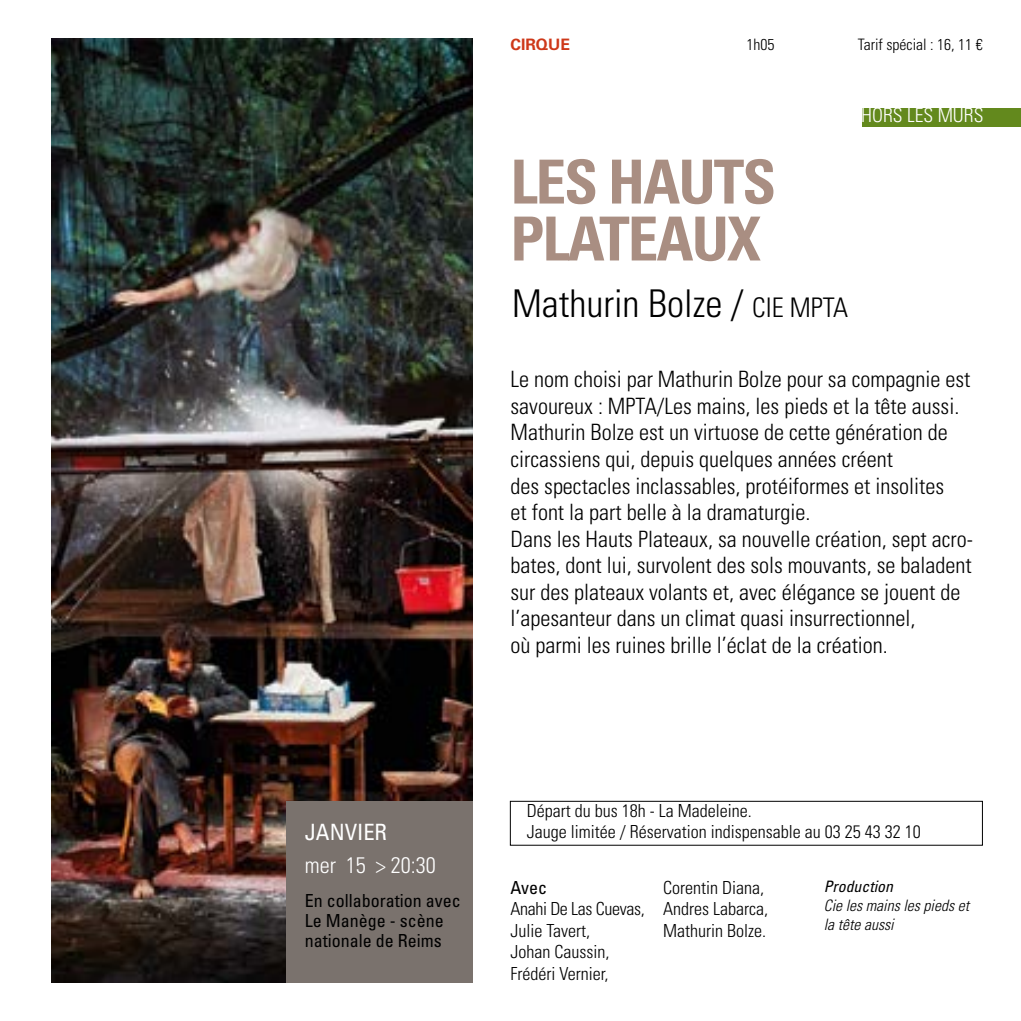
<style>
.page{position:relative;width:1021px;height:1021px;background:#fff}
.page>*{position:absolute;margin:0;border:0;box-sizing:border-box;transform-origin:0 0}
.t1{font:700 condensed 60.75px/56.9px "Univers LT Std";letter-spacing:-.03em;color:#a98e82}
.t2{font:300 condensed 38.25px "Univers LT Std";color:#000}
.t3{font:300 condensed 22.5px/26.6px "Univers LT Std";color:#000}
.t4{font:300 condensed 22.5px "Univers LT Std";color:#fff}
.t5{font:condensed 22.5px "Univers LT Std";color:#fff}
.t6{font:300 condensed 19.57px "Univers LT Std";color:#fff}
.t7{font:300 condensed 18px/21.6px "Univers LT Std";color:#000}
.t8{font:condensed 18px/20.2px "Univers LT Std";color:#000}
.t9{font:italic 300 condensed 15.75px/18.9px "Univers LT Std";color:#000}
.t10{font:300 condensed 15.75px "Univers LT Std";color:#000}
.t11{font:italic condensed 15.75px "Univers LT Std";color:#000}
.t12{font:700 15.75px "Univers LT Std";color:#ce3819}
.s1{font-size:27px}
</style>
<div class="page">
<img style="left:51px;top:38px;width:421px;height:944px">
<div style="left:286px;top:800px;width:186px;height:182px;background:#7a726d"></div>
<div style="left:862px;top:109px;width:158px;height:18px;background:#63891d"></div>
<div style="left:510px;top:801px;width:472px;height:44px;border:1px solid #000"></div>
<p class="t12" style="left:510px;top:35px;width:61px">CIRQUE</p>
<p class="t10" style="left:746px;top:35px;width:29px">1h05</p>
<p class="t10" style="left:857px;top:35px;width:126px">Tarif spécial : 16, 11 €</p>
<p class="t6" style="left:861px;top:103px;width:124px">HORS LES MURS</p>
<h1 class="t1" style="left:510px;top:153px;width:267px">LES HAUTS<br>PLATEAUX</h1>
<h2 class="t2" style="left:512px;top:280px;width:338px">Mathurin Bolze / <span class="s1">CIE MPTA</span></h2>
<p class="t3" style="left:510px;top:366px;width:464px">Le nom choisi par Mathurin Bolze pour sa compagnie est savoureux : MPTA/Les mains, les pieds et la tête aussi.<br>Mathurin Bolze est un virtuose de cette génération de circassiens qui, depuis quelques années créent<br>des spectacles inclassables, protéiformes et insolites<br>et font la part belle à la dramaturgie.<br>Dans les Hauts Plateaux, sa nouvelle création, sept acro&shy;bates, dont lui, survolent des sols mouvants, se baladent sur des plateaux volants et, avec élégance se jouent de l’apesanteur dans un climat quasi insurrectionnel,<br>où parmi les ruines brille l’éclat de la création.</p>
<p class="t5" style="left:305px;top:817px;width:84px">JANVIER</p>
<p class="t4" style="left:305px;top:851px;width:132px">mer 15 &gt; 20:30</p>
<p class="t8" style="left:305px;top:890px;width:157px">En collaboration avec<br>Le Manège - scène nationale de Reims</p>
<p class="t7" style="left:527px;top:800px;width:395px;line-height:20.2px">Départ du bus 18h - La Madeleine.<br>Jauge limitée / Réservation indispensable au 03 25 43 32 10</p>
<p class="t8" style="left:510px;top:876px;width:38px">Avec</p>
<p class="t7" style="left:510px;top:898px;width:136px">Anahi De Las Cuevas,<br>Julie Tavert,<br>Johan Caussin,<br>Frédéri Vernier,</p>
<p class="t7" style="left:663px;top:876px;width:106px">Corentin Diana,<br>Andres Labarca,<br>Mathurin Bolze.</p>
<p class="t11" style="left:823px;top:876px;width:71px">Production</p>
<p class="t9" style="left:823px;top:896px;width:147px">Cie les mains les pieds et la tête aussi</p>
</div>
